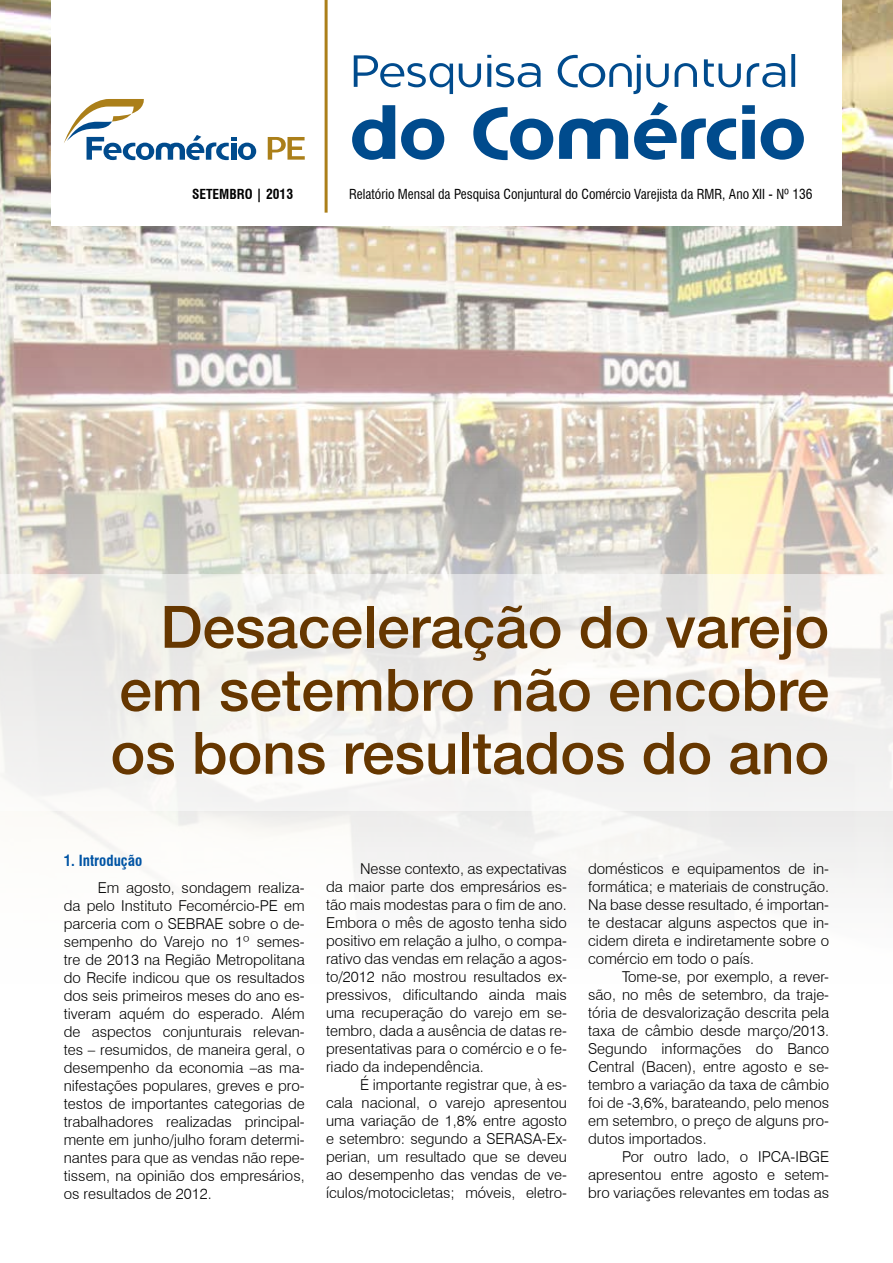
<style>
.page{position:relative;width:893px;height:1263px;background:#fff}
.page>*{position:absolute;margin:0;border:0;box-sizing:border-box;transform-origin:0 0}
.t1{font:500 58.5px/63px "Helvetica Neue LT Pro";color:#663700;text-align:justify}
.t2{font:300 15px/18px "Swiss 721 BT";color:#000;text-align:justify}
.t3{font:700 condensed 15px "Swiss 721 BT";color:#0054a4}
.t4{font:condensed 13.5px "Swiss 721 BT";color:#000}
.t5{font:700 condensed 13.5px "Swiss 721 BT";color:#000}
</style>
<div class="page">
<img style="left:0;top:0;width:893px;height:888px">
<div style="left:51px;top:0;width:791px;height:226px;background:#fff"></div>
<hr style="left:325px;top:0;width:3px;height:213px;background:#ab7f19">
<svg style="left:352px;top:102px;width:452px;height:58px"></svg>
<svg style="left:354px;top:54px;width:441px;height:40px"></svg>
<svg style="left:64px;top:99px;width:192px;height:61px"></svg>
<svg style="left:268px;top:137px;width:37px;height:23px"></svg>
<svg style="left:0;top:574px;width:893px;height:237px;fill:#f2f2ef"></svg>
<p class="t5" style="left:192px;top:186px;width:103px">SETEMBRO | 2013</p>
<p class="t4" style="left:349px;top:186px;width:465px">Relatório Mensal da Pesquisa Conjuntural do Comércio Varejista da RMR, Ano XII - Nº 136</p>
<h1 class="t1" style="left:111px;top:595px;width:720px;text-indent:50px">Desaceleração do varejo em setembro não encobre os bons resultados do ano</h1>
<p class="t3" style="left:64px;top:852px;width:80px">1. Introdução</p>
<p class="t2" style="left:64px;top:878px;width:242px;text-indent:34px">Em agosto, sondagem realiza&shy;da pelo Instituto Fecomércio-PE em parceria com o SEBRAE sobre o de&shy;sempenho do Varejo no 1º semes&shy;tre de 2013 na Região Metropolitana do Recife indicou que os resultados dos seis primeiros meses do ano es&shy;tiveram aquém do esperado. Além de aspectos conjunturais relevan&shy;tes – resumidos, de maneira geral, o desempenho da economia –as ma&shy;nifestações populares, greves e pro&shy;testos de importantes categorias de trabalhadores realizadas principal&shy;mente em junho/julho foram determi&shy;nantes para que as vendas não repe&shy;tissem, na opinião dos empresários, os resultados de 2012.</p>
<p class="t2" style="left:326px;top:859px;width:242px;text-indent:34px">Nesse contexto, as expectativas da maior parte dos empresários es&shy;tão mais modestas para o fim de ano.<br>Embora o mês de agosto tenha sido positivo em relação a julho, o compa&shy;rativo das vendas em relação a agos&shy;to/2012 não mostrou resultados ex&shy;pressivos, dificultando ainda mais uma recuperação do varejo em se&shy;tembro, dada a ausência de datas re&shy;presentativas para o comércio e o fe&shy;riado da independência.</p>
<p class="t2" style="left:326px;top:1075px;width:242px;text-indent:34px">É importante registrar que, à es&shy;cala nacional, o varejo apresentou uma variação de 1,8% entre agosto e setembro: segundo a SERASA-Ex&shy;perian, um resultado que se deveu ao desempenho das vendas de ve&shy;ículos/motocicletas; móveis, eletro-</p>
<p class="t2" style="left:588px;top:859px;width:242px">domésticos e equipamentos de in&shy;formática; e materiais de construção.<br>Na base desse resultado, é importan&shy;te destacar alguns aspectos que in&shy;cidem direta e indiretamente sobre o comércio em todo o país.</p>
<p class="t2" style="left:588px;top:967px;width:242px;text-indent:34px">Tome-se, por exemplo, a rever&shy;são, no mês de setembro, da traje&shy;tória de desvalorização descrita pela taxa de câmbio desde março/2013.<br>Segundo informações do Banco Central (Bacen), entre agosto e se&shy;tembro a variação da taxa de câmbio foi de -3,6%, barateando, pelo menos em setembro, o preço de alguns pro&shy;dutos importados.</p>
<p class="t2" style="left:588px;top:1147px;width:242px;text-indent:34px">Por outro lado, o IPCA-IBGE apresentou entre agosto e setem&shy;bro variações relevantes em todas as</p>
</div>
